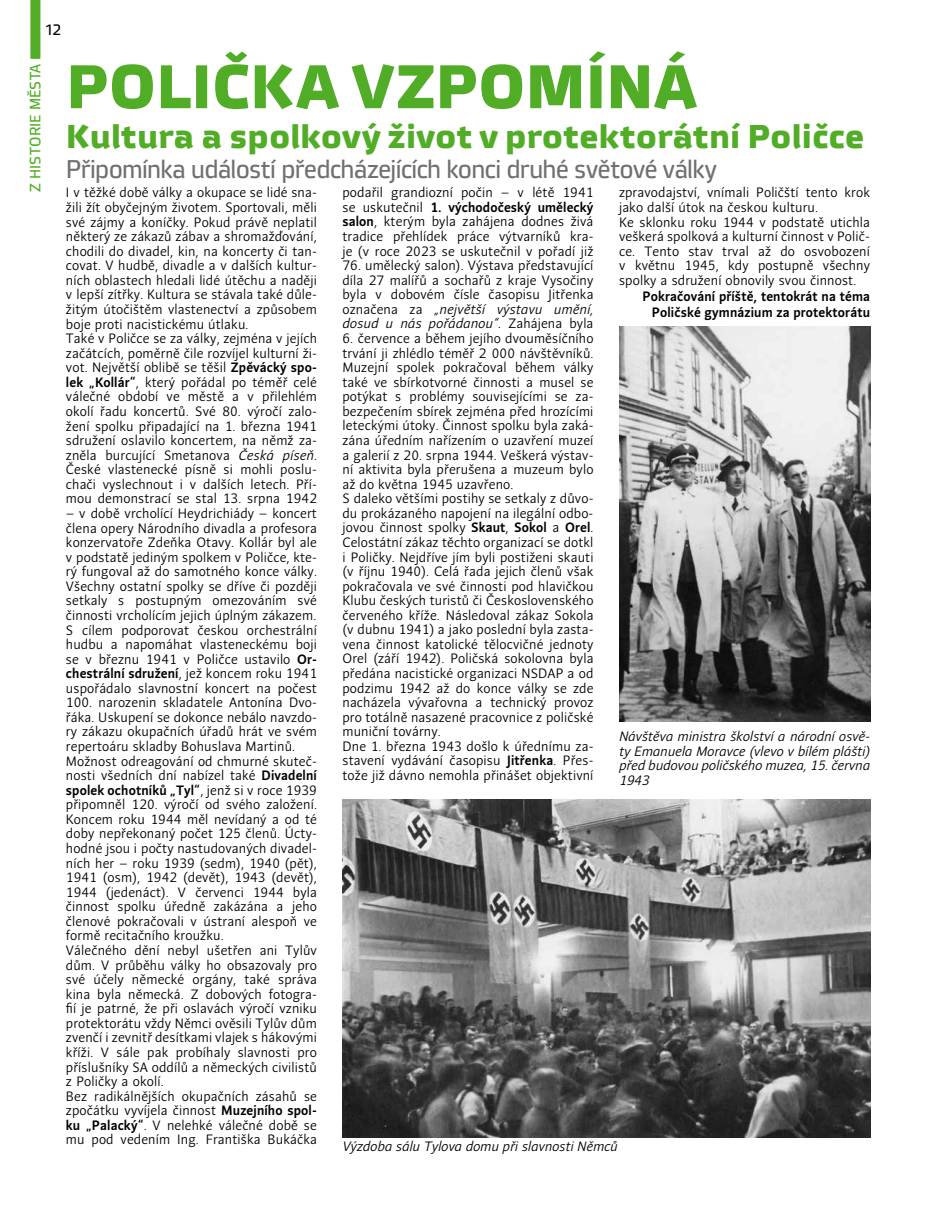
<style>
.page{position:relative;width:936px;height:1212px;background:#fff}
.page>*{position:absolute;margin:0;border:0;box-sizing:border-box;transform-origin:0 0}
.t1{font:700 61.5px "Vida 33 Pro";letter-spacing:.015em;color:#52ad26}
.t2{font:700 33px "Vida 33 Pro";letter-spacing:.01em;color:#52ad26}
.t3{font:25.65px "Vida 32 Pro";letter-spacing:-.03em;color:#6f7070}
.t4{font:15px "Vida 32 Pro";letter-spacing:.015em;color:#52ad26}
.t5{font:15px "Vida 32 Pro";color:#000}
.t6{font:13.5px/14.5px "Andulka Sans";letter-spacing:.01em;color:#000}
.t7{font:italic 13.5px/14.5px "Andulka Sans";color:#000;text-align:justify}
.t8{font:700 13.5px/16.2px "Andulka Sans";letter-spacing:.01em;color:#000;text-align:right}
.s1{font-weight:700}
.s2{font-style:italic}
</style>
<div class="page">
<svg style="left:30px;top:0;width:10px;height:59px"></svg>
<img style="left:619px;top:326px;width:251px;height:395px">
<img style="left:342px;top:799px;width:528px;height:338px">
<p class="t5" style="left:45px;top:19px;width:18px">12</p>
<p class="t4" style="left:24px;top:192px;width:129px;rotate:-90deg">Z h istorie města</p>
<h1 class="t1" style="left:66px;top:39px;width:82px">POLIČKA</h1>
<h1 class="t1" style="left:352px;top:39px;width:168px">VZPOMÍ</h1>
<h1 class="t1" style="left:606px;top:39px;width:92px">NÁ</h1>
<h2 class="t2" style="left:66px;top:111px;width:799px">Kultura a spolkový život v protektorátní Poličce</h2>
<h3 class="t3" style="left:66px;top:150px;width:652px">Připomínka událostí předcházejících konci druhé světové války</h3>
<p class="t6" style="left:619px;top:186px;width:252px">zpravodajství, vnímali Poličští tento krok jako další útok na českou kulturu.<br>Ke sklonku roku 1944 v podstatě utichla veškerá spolková a kulturní činnost v Polič&shy;ce. Tento stav trval až do osvobození v květnu 1945, kdy postupně všechny spolky a sdružení obnovily svou činnost.</p>
<p class="t8" style="left:642px;top:288px;width:229px">Pokračování příště, tentokrát na téma<br>Poličské gymnázium za protektorátu</p>
<p class="t6" style="left:342px;top:185px;width:252px;text-align:justify">podařil grandiozní počin – v létě 1941 se uskutečnil <span class="s1">1. východočeský umělecký salon</span>, kterým byla zahájena dodnes živá tradice přehlídek práce výtvarníků kra&shy;je (v roce 2023 se uskutečnil v pořadí již</p>
<p class="t6" style="left:342px;top:258px;width:252px;text-align:justify">76. umělecký salon). Výstava představující díla 27 malířů a sochařů z kraje Vysočiny byla v dobovém čísle časopisu Jitřenka označena za <span class="s2">„největší výstavu umění, dosud u nás pořádanou“.</span> Zahájena byla</p>
<p class="t6" style="left:342px;top:331px;width:252px">6. července a během jejího dvouměsíčního trvání ji zhlédlo téměř 2 000 návštěvníků.<br>Muzejní spolek pokračoval během války také ve sbírkotvorné činnosti a musel se potýkat s problémy souvisejícími se za&shy;bezpečením sbírek zejména před hrozícími leteckými útoky. Činnost spolku byla zaká&shy;zána úředním nařízením o uzavření muzeí a galerií z 20. srpna 1944. Veškerá výstav&shy;ní aktivita byla přerušena a muzeum bylo až do května 1945 uzavřeno.<br>S daleko většími postihy se setkaly z důvo&shy;du prokázaného napojení na ilegální odbo&shy;jovou činnost spolky <span class="s1">Skaut</span>, <span class="s1">Sokol</span> a <span class="s1">Orel</span>.<br>Celostátní zákaz těchto organizací se dotkl i Poličky. Nejdříve jím byli postiženi skauti (v říjnu 1940). Celá řada jejich členů však pokračovala ve své činnosti pod hlavičkou Klubu českých turistů či Československého červeného kříže. Následoval zákaz Sokola (v dubnu 1941) a jako poslední byla zasta&shy;vena činnost katolické tělocvičné jednoty Orel (září 1942). Poličská sokolovna byla předána nacistické organizaci NSDAP a od podzimu 1942 až do konce války se zde nacházela vývařovna a technický provoz pro totálně nasazené pracovnice z poličské muniční továrny.<br>Dne 1. března 1943 došlo k úřednímu za&shy;stavení vydávání časopisu <span class="s1">Jitřenka</span>. Přes&shy;tože již dávno nemohla přinášet objektivní</p>
<p class="t6" style="left:66px;top:186px;width:252px">I v těžké době války a okupace se lidé sna&shy;žili žít obyčejným životem. Sportovali, měli své zájmy a koníčky. Pokud právě neplatil některý ze zákazů zábav a shromažďování, chodili do divadel, kin, na koncerty či tan&shy;covat. V hudbě, divadle a v dalších kultur&shy;ních oblastech hledali lidé útěchu a naději v lepší zítřky. Kultura se stávala také důle&shy;žitým útočištěm vlastenectví a způsobem boje proti nacistickému útlaku.<br>Také v Poličce se za války, zejména v jejích začátcích, poměrně čile rozvíjel kulturní ži&shy;vot. Největší oblibě se těšil <span class="s1">Zpěvácký spo&shy;lek „Kollár“</span>, který pořádal po téměř celé válečné období ve městě a v přilehlém okolí řadu koncertů. Své 80. výročí zalo&shy;žení spolku připadající na 1. března 1941 sdružení oslavilo koncertem, na němž za&shy;zněla burcující Smetanova <span class="s2">Česká píseň</span>.<br>České vlastenecké písně si mohli poslu&shy;chači vyslechnout i v dalších letech. Pří&shy;mou demonstrací se stal 13. srpna 1942</p>
<p class="t6" style="left:66px;top:506px;width:252px">– v době vrcholící Heydrichiády – koncert člena opery Národního divadla a profesora konzervatoře Zdeňka Otavy. Kollár byl ale v podstatě jediným spolkem v Poličce, kte&shy;rý fungoval až do samotného konce války.<br>Všechny ostatní spolky se dříve či později setkaly s postupným omezováním své činnosti vrcholícím jejich úplným zákazem.<br>S cílem podporovat českou orchestrální hudbu a napomáhat vlasteneckému boji se v březnu 1941 v Poličce ustavilo <span class="s1">Or&shy;chestrální sdružení</span>, jež koncem roku 1941 uspořádalo slavnostní koncert na počest 100. narozenin skladatele Antonína Dvo&shy;řáka. Uskupení se dokonce nebálo navzdo&shy;ry zákazu okupačních úřadů hrát ve svém repertoáru skladby Bohuslava Martinů.<br>Možnost odreagování od chmurné skuteč&shy;nosti všedních dní nabízel také <span class="s1">Divadelní spolek ochotníků „Tyl“</span>, jenž si v roce 1939 připomněl 120. výročí od svého založení.<br>Koncem roku 1944 měl nevídaný a od té doby nepřekonaný počet 125 členů. Úcty&shy;hodné jsou i počty nastudovaných divadel&shy;ních her – roku 1939 (sedm), 1940 (pět), 1941 (osm), 1942 (devět), 1943 (devět), 1944 (jedenáct). V červenci 1944 byla činnost spolku úředně zakázána a jeho členové pokračovali v ústraní alespoň ve formě recitačního kroužku.<br>Válečného dění nebyl ušetřen ani Tylův dům. V průběhu války ho obsazovaly pro své účely německé orgány, také správa kina byla německá. Z dobových fotogra&shy;fií je patrné, že při oslavách výročí vzniku protektorátu vždy Němci ověsili Tylův dům zvenčí i zevnitř desítkami vlajek s hákovými kříži. V sále pak probíhaly slavnosti pro příslušníky SA oddílů a německých civilistů z Poličky a okolí.<br>Bez radikálnějších okupačních zásahů se zpočátku vyvíjela činnost <span class="s1">Muzejního spol&shy;ku „Palacký“</span>. V nelehké válečné době se mu pod vedením Ing. Františka Bukáčka</p>
<p class="t7" style="left:619px;top:729px;width:252px">Návštěva ministra školství a národní osvě&shy;ty Emanuela Moravce (vlevo v bílém plášti) před budovou poličského muzea, 15. června 1943</p>
<p class="t7" style="left:342px;top:1139px;width:277px">Výzdoba sálu Tylova domu při slavnosti Němců</p>
</div>
